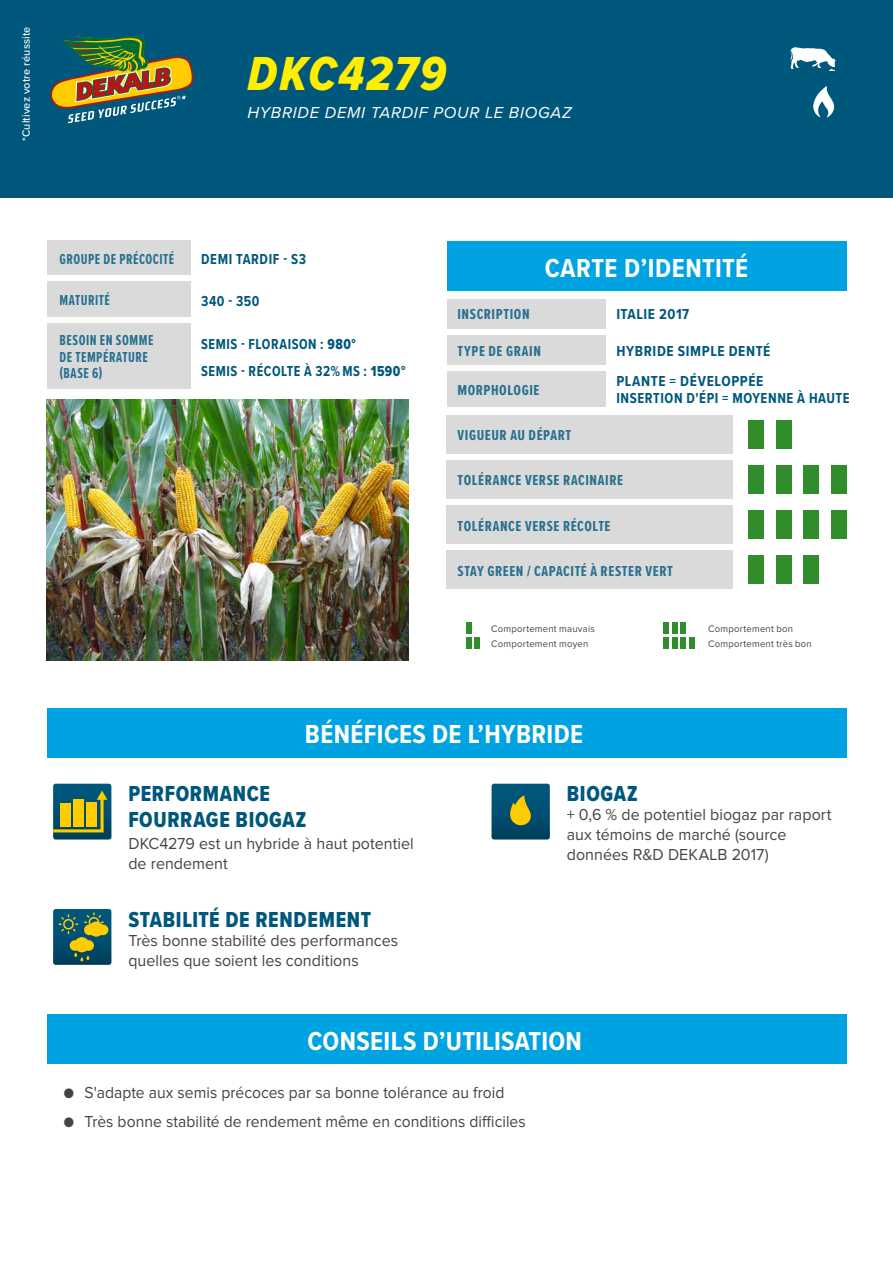
<style>
.page{position:relative;width:893px;height:1263px;background:#fff}
.page>*{position:absolute;margin:0;border:0;box-sizing:border-box;transform-origin:0 0}
.t1{font:49.5px "Proxima Nova Cond Extrabld It";letter-spacing:.045em;color:#fe0}
.t2{font:700 27px "Proxima Nova Cond";letter-spacing:.01em;color:#fff}
.t3{font:22.5px/25.5px "Proxima Nova Cond Extrabld";letter-spacing:.03em;color:#00577c;scale:.95 1}
.t4{font:16.5px/19.8px "Proxima Nova";letter-spacing:.005em;color:#454444}
.t5{font:16.5px "Proxima Nova";letter-spacing:.005em;color:#454444;scale:.95 1}
.t6{font:italic 16.5px "Proxima Nova";letter-spacing:.045em;color:#fff}
.t7{font:700 15px "Proxima Nova Ex Cn";letter-spacing:.035em;color:#00577c;scale:1.05 1}
.t8{font:700 15px/16.5px "Proxima Nova Ex Cn";letter-spacing:.035em;color:#00577c;scale:.95 1}
.t9{font:700 15px "Proxima Nova Cond";letter-spacing:.04em;color:#00577c;scale:.95 1}
.t10{font:700 15px/30px "Proxima Nova Cond";letter-spacing:.04em;color:#00577c}
.t11{font:700 15px/27.6px "Proxima Nova Cond";letter-spacing:.04em;color:#00577c;scale:.92 1}
.t12{font:500 10.95px "Proxima Nova";letter-spacing:.015em;color:#fff}
.t13{font:9.9px/15px "Proxima Nova";letter-spacing:.025em;color:#454444}
.s1{font-family:"Proxima Nova Cond Extrabld";font-weight:400}
.s2{font-family:"Proxima Nova Cond"}
</style>
<div class="page">
<div style="left:0;top:0;width:893px;height:197px;background:#00577c"></div>
<svg style="left:50px;top:36px;width:143px;height:87px"></svg>
<svg style="left:790px;top:47px;width:46px;height:24px"></svg>
<svg style="left:813px;top:86px;width:21px;height:31px"></svg>
<div style="left:447px;top:241px;width:399px;height:49px;background:#00a3e2"></div>
<div style="left:47px;top:1015px;width:799px;height:49px;background:#00a3e2"></div>
<div style="left:47px;top:708px;width:799px;height:49px;background:#00a3e2"></div>
<div style="left:492px;top:784px;width:58px;height:55px;background:linear-gradient(to bottom,#005a81,#00415d);border-radius:3px"></div>
<svg style="left:510px;top:795px;width:21px;height:31px"></svg>
<div style="left:447px;top:415px;width:286px;height:39px;background:#d5d4d4"></div>
<div style="left:447px;top:460px;width:286px;height:39px;background:#d5d4d4"></div>
<div style="left:447px;top:505px;width:286px;height:39px;background:#d5d4d4"></div>
<div style="left:447px;top:299px;width:159px;height:29px;background:#d5d4d4"></div>
<div style="left:447px;top:335px;width:159px;height:30px;background:#d5d4d4"></div>
<div style="left:447px;top:371px;width:159px;height:35px;background:#d5d4d4"></div>
<div style="left:447px;top:550px;width:286px;height:39px;background:#d5d4d4"></div>
<div style="left:749px;top:420px;width:15px;height:28px;background:#318c2c"></div>
<div style="left:776px;top:420px;width:15px;height:28px;background:#318c2c"></div>
<div style="left:749px;top:556px;width:15px;height:28px;background:#318c2c"></div>
<div style="left:776px;top:556px;width:15px;height:28px;background:#318c2c"></div>
<div style="left:804px;top:556px;width:15px;height:28px;background:#318c2c"></div>
<div style="left:749px;top:465px;width:15px;height:29px;background:#318c2c"></div>
<div style="left:776px;top:465px;width:15px;height:29px;background:#318c2c"></div>
<div style="left:804px;top:465px;width:15px;height:29px;background:#318c2c"></div>
<div style="left:831px;top:465px;width:15px;height:29px;background:#318c2c"></div>
<div style="left:749px;top:510px;width:15px;height:29px;background:#318c2c"></div>
<div style="left:776px;top:510px;width:15px;height:29px;background:#318c2c"></div>
<div style="left:804px;top:510px;width:15px;height:29px;background:#318c2c"></div>
<div style="left:831px;top:510px;width:15px;height:29px;background:#318c2c"></div>
<div style="left:466px;top:623px;width:6px;height:11px;background:#318c2c"></div>
<div style="left:466px;top:638px;width:6px;height:11px;background:#318c2c"></div>
<div style="left:474px;top:638px;width:6px;height:11px;background:#318c2c"></div>
<div style="left:663px;top:623px;width:6px;height:11px;background:#318c2c"></div>
<div style="left:672px;top:623px;width:6px;height:11px;background:#318c2c"></div>
<div style="left:680px;top:623px;width:6px;height:11px;background:#318c2c"></div>
<div style="left:663px;top:638px;width:6px;height:11px;background:#318c2c"></div>
<div style="left:672px;top:638px;width:6px;height:11px;background:#318c2c"></div>
<div style="left:680px;top:638px;width:6px;height:11px;background:#318c2c"></div>
<div style="left:689px;top:638px;width:5px;height:11px;background:#318c2c"></div>
<div style="left:47px;top:241px;width:143px;height:34px;background:#d5d4d4"></div>
<div style="left:47px;top:281px;width:143px;height:36px;background:#d5d4d4"></div>
<div style="left:47px;top:323px;width:143px;height:66px;background:#d5d4d4"></div>
<div style="left:53px;top:909px;width:58px;height:56px;background:linear-gradient(to bottom,#005a81,#00415c);border-radius:3px"></div>
<svg style="left:59px;top:912px;width:49px;height:49px;background:#48714f"></svg>
<svg style="left:53px;top:784px;width:58px;height:55px"></svg>
<svg style="left:53px;top:790px;width:54px;height:42px;background:#7e8d3a"></svg>
<img style="left:47px;top:400px;width:361px;height:260px">
<p class="t12" style="left:18px;top:141px;width:116px;rotate:-90deg">*Cultivez votre réussite</p>
<h1 class="t1" style="left:247px;top:37px;width:200px">DKC4279</h1>
<p class="t6" style="left:247px;top:100px;width:326px">HYBRIDE DEMI TARDIF POUR LE BIOGAZ</p>
<p class="t8" style="left:60px;top:250px;width:122px">GROUPE DE PRÉCOCITÉ</p>
<p class="t8" style="left:60px;top:291px;width:55px">MATURITÉ</p>
<p class="t8" style="left:60px;top:332px;width:100px">BESOIN EN SOMME<br>DE TEMPÉRATURE (BASE 6)</p>
<p class="t9" style="left:201px;top:248px;width:112px">DEMI TARDIF - S3</p>
<p class="t9" style="left:201px;top:289px;width:63px">340 - 350</p>
<p class="t11" style="left:201px;top:330px;width:224px">SEMIS - FLORAISON : <span class="s1">980°<br></span>SEMIS - RÉCOLTE À 32% MS : <span class="s1">1590°</span></p>
<h2 class="t2" style="left:545px;top:248px;width:205px">CARTE D’IDENTITÉ</h2>
<p class="t7" style="left:457px;top:304px;width:70px">INSCRIPTION</p>
<p class="t7" style="left:457px;top:340px;width:81px">TYPE DE GRAIN</p>
<p class="t7" style="left:457px;top:379px;width:80px">MORPHOLOGIE</p>
<p class="t10" style="left:616px;top:299px;width:74px">ITALIE 2017</p>
<p class="t10" style="left:616px;top:335px;width:156px">HYBRIDE SIMPLE DENTÉ<br>PLANTE = DÉVELOPPÉE</p>
<p class="t9" style="left:616px;top:387px;width:247px">INSERTION D'ÉPI = MOYENNE À HAUTE</p>
<p class="t7" style="left:458px;top:424px;width:110px">VIGUEUR AU DÉPART</p>
<p class="t7" style="left:458px;top:469px;width:159px">TOLÉRANCE VERSE RACINAIRE</p>
<p class="t7" style="left:458px;top:515px;width:147px">TOLÉRANCE VERSE RÉCOLTE</p>
<p class="t7" style="left:458px;top:560px;width:207px">STAY GREEN / CAPACITÉ À RESTER VERT</p>
<p class="t13" style="left:491px;top:621px;width:105px">Comportement mauvais<br>Comportement moyen</p>
<p class="t13" style="left:708px;top:621px;width:105px">Comportement bon<br>Comportement très bon</p>
<h2 class="t2" style="left:305px;top:714px;width:280px">BÉNÉFICES DE L’HYBRIDE</h2>
<h3 class="t3" style="left:128px;top:781px;width:189px">PERFORMANCE<br>FOURRAGE BIOGAZ</h3>
<p class="t4" style="left:128px;top:834px;width:287px">DKC4279 est un hybride à haut potentiel de rendement</p>
<h3 class="t3" style="left:128px;top:906px;width:257px">STABILITÉ DE RENDEMENT</h3>
<p class="t4" style="left:128px;top:931px;width:271px">Très bonne stabilité des performances quelles que soient les conditions</p>
<h3 class="t3" style="left:567px;top:781px;width:76px">BIOGAZ</h3>
<p class="t4" style="left:567px;top:806px;width:266px">+ 0,6 % de potentiel biogaz par raport aux témoins de marché (source données R&amp;D DEKALB 2017)</p>
<h2 class="t2" style="left:308px;top:1021px;width:276px">CONSEILS D’UTILISATION</h2>
<p class="t5" style="left:63px;top:1085px;width:466px"><span class="s2">●</span> S'adapte aux semis précoces par sa bonne tolérance au froid</p>
<p class="t5" style="left:63px;top:1114px;width:488px"><span class="s2">●</span> Très bonne stabilité de rendement même en conditions difficiles</p>
</div>
